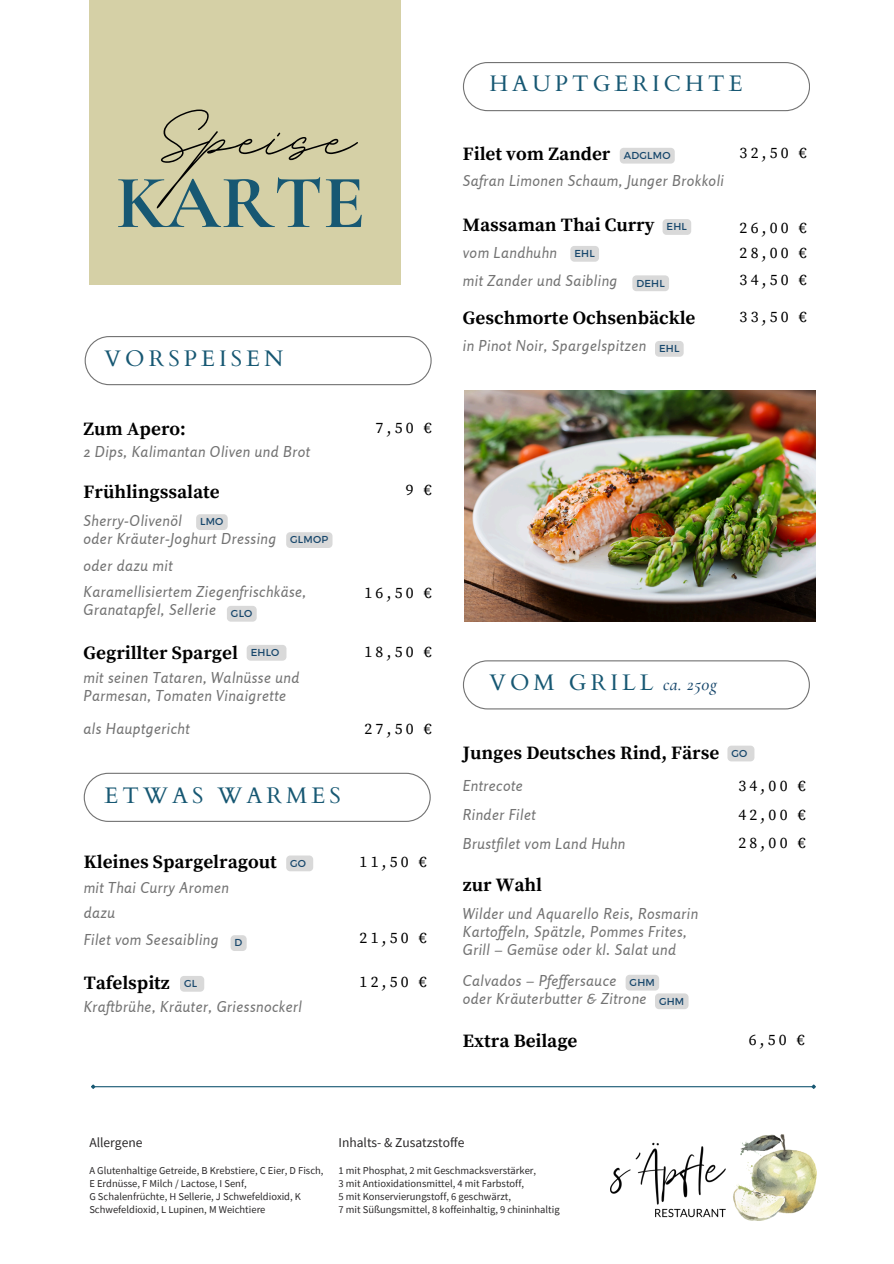
<style>
.page{position:relative;width:894px;height:1264px;background:#fff}
.page>*{position:absolute;margin:0;border:0;box-sizing:border-box;transform-origin:0 0}
.t1{font:133.65px "BD Script";color:#000}
.t2{font:700 76.35px "Cormorant Garamond";color:#175873}
.t3{font:22.5px "Cardo";letter-spacing:.18em;color:#175873}
.t4{font:700 18.75px "Source Serif Pro";color:#000}
.t5{font:italic 500 18px "Cormorant Garamond";letter-spacing:.03em;color:#17476c}
.t6{font:15.75px "Source Serif Pro";letter-spacing:.205em;color:#000}
.t7{font:italic 15px/18px "Rosario";letter-spacing:.03em;color:#737373}
.t8{font:13.5px "Source Sans Pro";color:#2a2829}
.t9{font:10.5px/13.2px "Source Sans Pro";color:#2a2829}
.t10{font:10.05px "Montserrat";letter-spacing:.02em;color:#17476c}
</style>
<div class="page">
<svg style="left:85px;top:336px;width:346px;height:49px"></svg>
<svg style="left:84px;top:772px;width:346px;height:50px"></svg>
<svg style="left:463px;top:62px;width:346px;height:49px"></svg>
<img style="left:610px;top:1134px;width:206px;height:85px">
<svg style="left:463px;top:660px;width:346px;height:49px"></svg>
<hr style="left:95px;top:1086px;width:717px;height:1px;background:#175873">
<svg style="left:91px;top:1084px;width:5px;height:5px"></svg>
<svg style="left:810px;top:1084px;width:6px;height:5px"></svg>
<div style="left:89px;top:0;width:312px;height:285px;background:#d5d0a6"></div>
<img style="left:464px;top:390px;width:351px;height:231px">
<div style="left:196px;top:514px;width:32px;height:16px;background:#d9d9d9;border-radius:4px"></div>
<svg style="left:246px;top:645px;width:40px;height:15px"></svg>
<div style="left:286px;top:855px;width:27px;height:16px;background:#d9d9d9;border-radius:4px"></div>
<div style="left:230px;top:935px;width:16px;height:16px;background:#d9d9d9;border-radius:4px"></div>
<div style="left:180px;top:975px;width:24px;height:16px;background:#d9d9d9;border-radius:4px"></div>
<svg style="left:620px;top:148px;width:54px;height:16px"></svg>
<div style="left:662px;top:219px;width:29px;height:16px;background:#d9d9d9;border-radius:4px"></div>
<div style="left:654px;top:341px;width:29px;height:16px;background:#d9d9d9;border-radius:4px"></div>
<div style="left:727px;top:745px;width:27px;height:16px;background:#d9d9d9;border-radius:4px"></div>
<div style="left:625px;top:974px;width:34px;height:16px;background:#d9d9d9;border-radius:4px"></div>
<div style="left:227px;top:606px;width:29px;height:15px;background:#d9d9d9;border-radius:4px"></div>
<svg style="left:286px;top:532px;width:46px;height:16px"></svg>
<svg style="left:632px;top:275px;width:37px;height:16px"></svg>
<div style="left:570px;top:246px;width:29px;height:16px;background:#d9d9d9;border-radius:4px"></div>
<div style="left:654px;top:993px;width:34px;height:16px;background:#d9d9d9;border-radius:4px"></div>
<p class="t1" style="left:157px;top:48px;width:199px">Speise</p>
<p class="t2" style="left:116px;top:156px;width:250px">KARTE</p>
<h3 class="t3" style="left:105px;top:344px;width:180px">VORSPEISEN</h3>
<p class="t4" style="left:83px;top:417px;width:104px">Zum Apero:</p>
<p class="t6" style="left:375px;top:418px;width:57px">7,50 €</p>
<h4 class="t7" style="left:83px;top:442px;width:228px">2 Dips, Kalimantan Oliven und Brot</h4>
<h4 class="t4" style="left:83px;top:481px;width:138px">Frühlingssalate</h4>
<h6 class="t7" style="left:83px;top:511px;width:194px">Sherry-Olivenöl<br>oder Kräuter-Joghurt Dressing</h6>
<h6 class="t10" style="left:200px;top:515px;width:25px">LMO</h6>
<h4 class="t10" style="left:290px;top:533px;width:39px">GLMOP</h4>
<h5 class="t6" style="left:405px;top:481px;width:27px">9 €</h5>
<h6 class="t7" style="left:83px;top:556px;width:91px">oder dazu mit</h6>
<p class="t7" style="left:83px;top:582px;width:224px">Karamellisiertem Ziegenfrischkäse,<br>Granatapfel, Sellerie</p>
<p class="t6" style="left:364px;top:584px;width:69px">16,50 €</p>
<h5 class="t10" style="left:231px;top:607px;width:23px">GLO</h5>
<h6 class="t4" style="left:83px;top:641px;width:156px">Gegrillter Spargel</h6>
<p class="t10" style="left:250px;top:646px;width:30px">EHLO</p>
<h5 class="t6" style="left:364px;top:642px;width:69px">18,50 €</h5>
<h3 class="t7" style="left:83px;top:668px;width:217px">mit seinen Tataren, Walnüsse und<br>Parmesan, Tomaten Vinaigrette</h3>
<h5 class="t7" style="left:83px;top:719px;width:108px">als Hauptgericht</h5>
<p class="t6" style="left:364px;top:719px;width:69px">27,50 €</p>
<h4 class="t3" style="left:105px;top:780px;width:237px">ETWAS WARMES</h4>
<h4 class="t4" style="left:84px;top:851px;width:194px">Kleines Spargelragout</h4>
<p class="t7" style="left:84px;top:878px;width:147px">mit Thai Curry Aromen</p>
<h4 class="t10" style="left:290px;top:856px;width:17px">GO</h4>
<h5 class="t6" style="left:359px;top:852px;width:69px">11,50 €</h5>
<h6 class="t7" style="left:84px;top:903px;width:33px">dazu</h6>
<p class="t7" style="left:84px;top:930px;width:136px">Filet vom Seesaibling</p>
<h6 class="t4" style="left:84px;top:971px;width:88px">Tafelspitz</h6>
<h5 class="t10" style="left:184px;top:977px;width:15px">GL</h5>
<p class="t6" style="left:359px;top:972px;width:69px">12,50 €</p>
<h5 class="t7" style="left:84px;top:996px;width:220px">Kraftbrühe, Kräuter, Griessnockerl</h5>
<h6 class="t6" style="left:359px;top:928px;width:69px">21,50 €</h6>
<p class="t10" style="left:234px;top:936px;width:9px">D</p>
<h5 class="t3" style="left:489px;top:69px;width:254px">HAUPTGERICHTE</h5>
<h5 class="t4" style="left:462px;top:143px;width:149px">Filet vom Zander</h5>
<h4 class="t7" style="left:462px;top:171px;width:262px">Safran Limonen Schaum, Junger Brokkoli</h4>
<h6 class="t10" style="left:623px;top:149px;width:48px">ADGLMO</h6>
<h5 class="t6" style="left:739px;top:144px;width:69px">32,50 €</h5>
<p class="t4" style="left:462px;top:214px;width:193px">Massaman Thai Curry</p>
<p class="t6" style="left:739px;top:218px;width:69px">26,00 €</p>
<h4 class="t7" style="left:462px;top:244px;width:96px">vom Landhuhn</h4>
<h5 class="t10" style="left:666px;top:220px;width:22px">EHL</h5>
<p class="t6" style="left:739px;top:243px;width:69px">28,00 €</p>
<p class="t10" style="left:574px;top:247px;width:22px">EHL</p>
<p class="t7" style="left:462px;top:271px;width:156px">mit Zander und Saibling</p>
<p class="t10" style="left:636px;top:276px;width:30px">DEHL</p>
<p class="t6" style="left:739px;top:270px;width:69px">34,50 €</p>
<p class="t4" style="left:462px;top:307px;width:234px">Geschmorte Ochsenbäckle</p>
<h5 class="t6" style="left:739px;top:307px;width:69px">33,50 €</h5>
<h6 class="t7" style="left:462px;top:336px;width:185px">in Pinot Noir, Spargelspitzen</h6>
<h6 class="t10" style="left:659px;top:342px;width:22px">EHL</h6>
<h3 class="t3" style="left:489px;top:667px;width:165px">VOM GRILL</h3>
<p class="t5" style="left:662px;top:673px;width:55px">ca. 250g</p>
<h4 class="t4" style="left:462px;top:741px;width:258px">Junges Deutsches Rind, Färse</h4>
<p class="t7" style="left:462px;top:776px;width:62px">Entrecote</p>
<h6 class="t6" style="left:738px;top:776px;width:69px">34,00 €</h6>
<h6 class="t10" style="left:731px;top:746px;width:17px">GO</h6>
<h6 class="t7" style="left:462px;top:805px;width:74px">Rinder Filet</h6>
<h5 class="t6" style="left:738px;top:805px;width:69px">42,00 €</h5>
<h6 class="t7" style="left:462px;top:834px;width:164px">Brustfilet vom Land Huhn</h6>
<h6 class="t6" style="left:738px;top:833px;width:69px">28,00 €</h6>
<h5 class="t4" style="left:462px;top:874px;width:81px">zur Wahl</h5>
<h4 class="t7" style="left:462px;top:904px;width:237px">Wilder und Aquarello Reis, Rosmarin<br>Kartof eln, Spätzle, Pommes Frites,<br>Grill – Gemüse oder kl. Salat und</h4>
<p class="t7" style="left:462px;top:971px;width:185px">Calvados – Pfef ersauce oder Kräuterbutter &amp; Zitrone</p>
<h6 class="t10" style="left:629px;top:975px;width:27px">GHM</h6>
<p class="t10" style="left:659px;top:994px;width:27px">GHM</p>
<h5 class="t4" style="left:462px;top:1029px;width:116px">Extra Beilage</h5>
<h3 class="t6" style="left:748px;top:1030px;width:57px">6,50 €</h3>
<p class="t8" style="left:89px;top:1133px;width:55px">Allergene</p>
<h4 class="t9" style="left:89px;top:1163px;width:235px">A Glutenhaltige Getreide, B Krebstiere, C Eier, D Fisch,<br>E Erdnüsse, F Milch / Lactose, I Senf,</h4>
<h4 class="t9" style="left:89px;top:1189px;width:213px">G Schalenfrüchte, H Sellerie, J Schwefeldioxid, K<br>Schwefeldioxid, L Lupinen, M Weichtiere</h4>
<h6 class="t8" style="left:338px;top:1133px;width:128px">Inhalts- &amp; Zusatzstoffe</h6>
<h6 class="t9" style="left:338px;top:1163px;width:199px">1 mit Phosphat, 2 mit Geschmacksverstärker,</h6>
<h5 class="t9" style="left:338px;top:1176px;width:187px">3 mit Antioxidationsmittel, 4 mit Farbstoff,</h5>
<h6 class="t9" style="left:338px;top:1189px;width:174px">5 mit Konservierungstoff, 6 geschwärzt,</h6>
<h5 class="t9" style="left:338px;top:1202px;width:223px">7 mit Sü ßungsmittel, 8 koffeinhaltig, 9 chininhaltig</h5>
</div>
